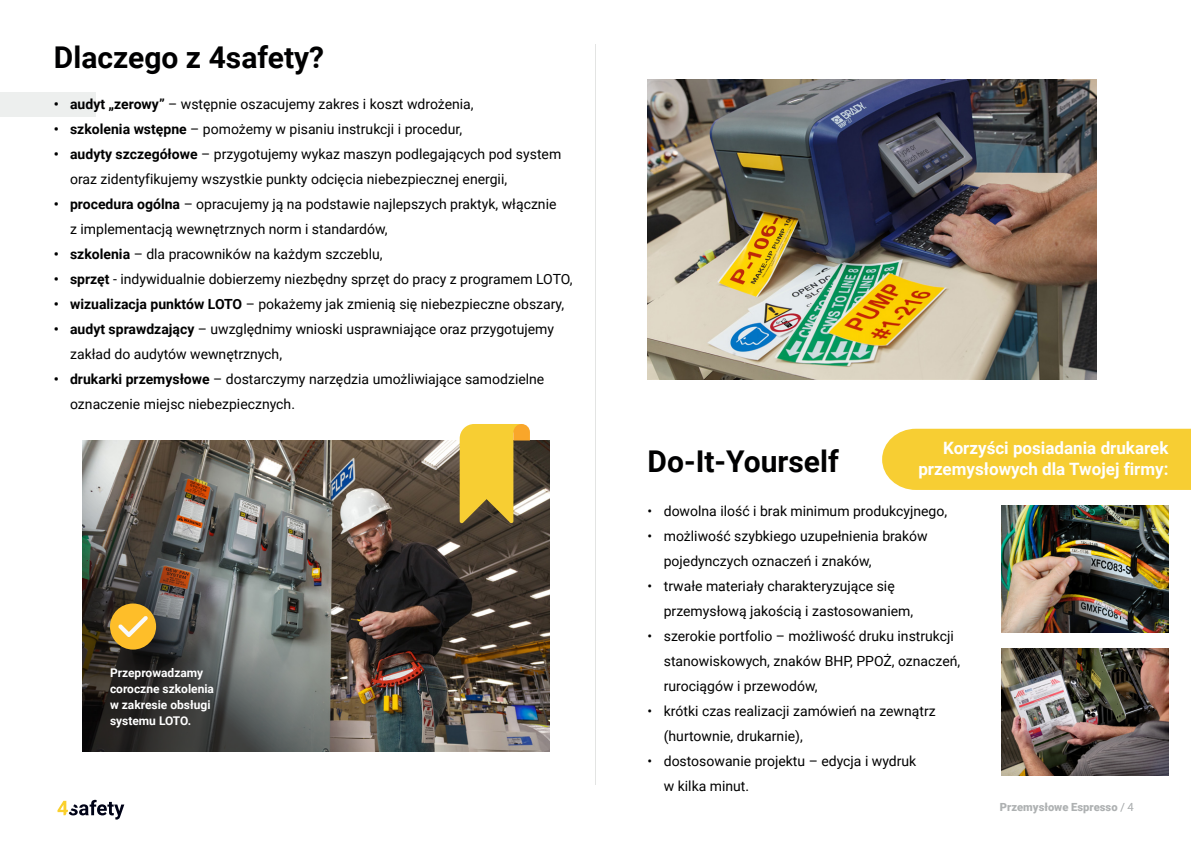
<style>
.page{position:relative;width:1191px;height:842px;background:#fff}
.page>*{position:absolute;margin:0;border:0;box-sizing:border-box;transform-origin:0 0}
.t1{font:700 30px "Roboto";color:#000001}
.t2{font:700 17px/21px "Roboto";color:#fff;text-align:right}
.t3{font:14px/25px "Roboto";color:#000001}
.t4{font:700 14px/25px "Roboto";color:#000001;text-align:justify}
.t5{font:700 12px/16px "Roboto";color:#fff}
.t6{font:900 11.2px "Roboto";color:#aeb1b2}
.s1{font-weight:700}
.s2{font-weight:300}
</style>
<div class="page">
<svg style="left:57px;top:800px;width:67px;height:19px"></svg>
<div style="left:0;top:92px;width:95px;height:25px;background:#edefee"></div>
<hr style="left:595px;top:45px;width:1px;height:740px;background:#e3e4e3">
<img style="left:1001px;top:505px;width:167px;height:128px">
<img style="left:1001px;top:648px;width:167px;height:128px">
<div style="left:882px;top:429px;width:309px;height:61px;background:#f7ce33"></div>
<img style="left:647px;top:79px;width:450px;height:300px">
<svg style="left:460px;top:424px;width:70px;height:16px"></svg>
<img style="left:83px;top:440px;width:467px;height:312px">
<div style="left:110px;top:603px;width:46px;height:47px;background:#febe29;border-radius:50%"></div>
<svg style="left:118px;top:616px;width:30px;height:21px"></svg>
<h1 class="t1" style="left:54px;top:37px;width:272px">Dlaczego z 4safety?</h1>
<p class="t4" style="left:54px;top:91px;width:7px">• • •</p>
<p class="t4" style="left:54px;top:191px;width:7px">•</p>
<p class="t4" style="left:54px;top:241px;width:7px">• • • •</p>
<p class="t4" style="left:54px;top:366px;width:7px">•</p>
<p class="t3" style="left:70px;top:91px;width:504px"><span class="s1">audyt „zerowy”</span> – wstępnie oszacujemy zakres i koszt wdrożenia,<br><span class="s1">szkolenia wstępne</span> – pomożemy w pisaniu instrukcji i procedur,<br><span class="s1">audyty szczegółowe</span> – przygotujemy wykaz maszyn podlegających pod system oraz zidentyfikujemy wszystkie punkty odcięcia niebezpiecznej energii, <span class="s1">procedura ogólna</span> – opracujemy ją na podstawie najlepszych praktyk, włącznie<br>z implementacją wewnętrznych norm i standardów,<br><span class="s1">szkolenia</span> – dla pracowników na każdym szczeblu,<br><span class="s1">sprzęt</span> - indywidualnie dobierzemy niezbędny sprzęt do pracy z programem LOTO, <span class="s1">wizualizacja punktów LOTO</span> – pokażemy jak zmienią się niebezpieczne obszary, <span class="s1">audyt sprawdzający</span> – uwzględnimy wnioski usprawniające oraz przygotujemy zakład do audytów wewnętrznych,<br><span class="s1">drukarki przemysłowe</span> – dostarczymy narzędzia umożliwiające samodzielne oznaczenie miejsc niebezpiecznych.</p>
<p class="t5" style="left:110px;top:664px;width:106px">Przeprowadzamy coroczne szkolenia w zakresie obsługi systemu LOTO.</p>
<h1 class="t1" style="left:647px;top:440px;width:193px">Do-It-Yourself</h1>
<p class="t2" style="left:918px;top:437px;width:252px">Korzyści posiadania drukarek przemysłowych dla Twojej firmy:</p>
<p class="t3" style="left:664px;top:498px;width:298px">dowolna ilość i brak minimum produkcyjnego, możliwość szybkiego uzupełnienia braków pojedynczych oznaczeń i znaków,<br>trwałe materiały charakteryzujące się przemysłową jakością i zastosowaniem, szerokie portfolio – możliwość druku instrukcji stanowiskowych, znaków BHP, PPOŻ, oznaczeń, rurociągów i przewodów,<br>krótki czas realizacji zamówień na zewnątrz (hurtownie, drukarnie),<br>dostosowanie projektu – edycja i wydruk<br>w kilka minut.</p>
<p class="t3" style="left:647px;top:498px;width:6px">• •</p>
<p class="t3" style="left:647px;top:573px;width:6px">•</p>
<p class="t3" style="left:647px;top:623px;width:6px">•</p>
<p class="t3" style="left:647px;top:698px;width:6px">•</p>
<p class="t3" style="left:647px;top:748px;width:6px">•</p>
<p class="t6" style="left:1000px;top:799px;width:135px">Przemysłowe Espresso <span class="s2">/ 4</span></p>
</div>
